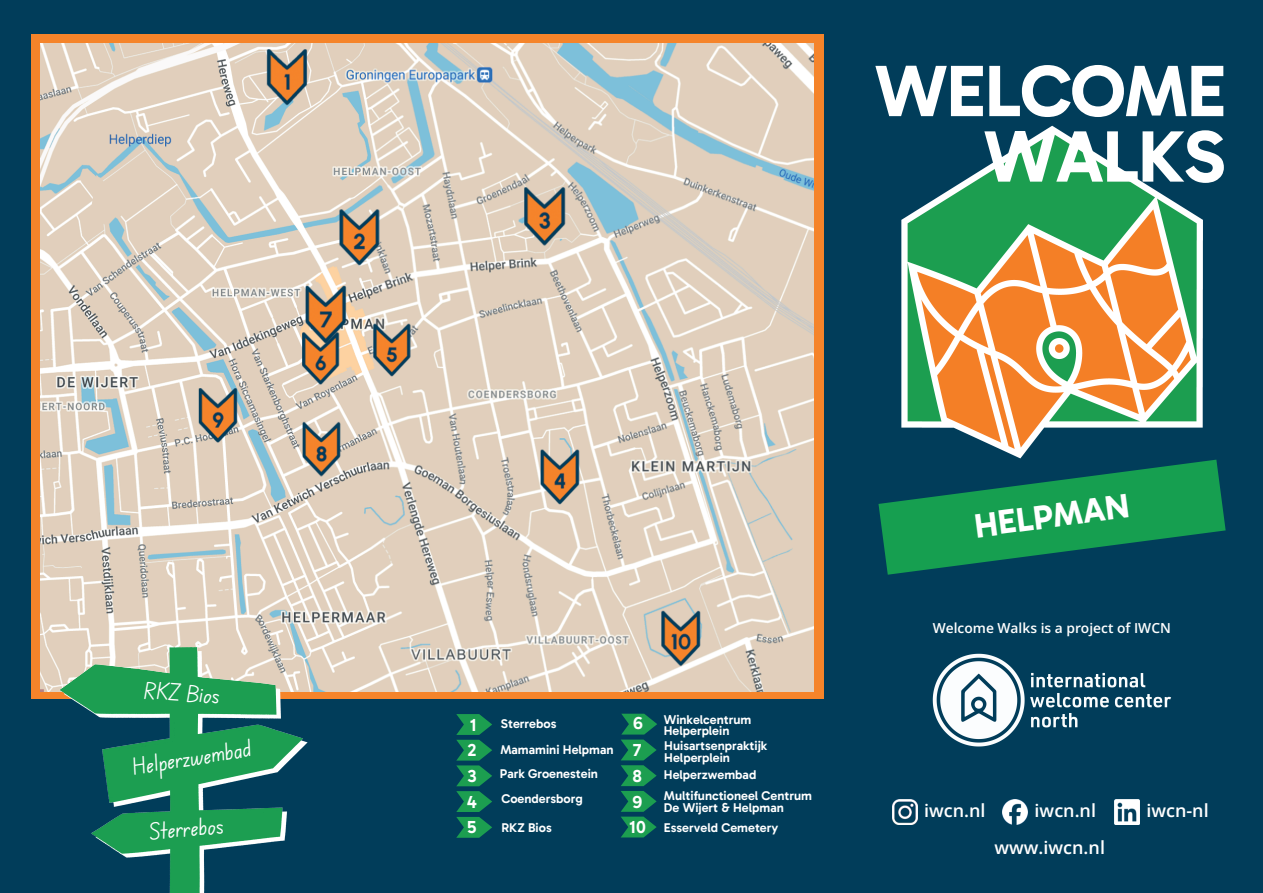
<style>
.page{position:relative;width:1263px;height:893px;background:#013d5a}
.page>*{position:absolute;margin:0;border:0;box-sizing:border-box;transform-origin:0 0}
.t1{font:73.8px/65.6px "Gabarito";letter-spacing:-.015em;color:#fff;text-align:right}
.t2{font:34.5px "Gabarito";color:#fff}
.t3{font:22.5px "Edu NSWACT Foundation";color:#fff}
.t4{font:18px "Open Sans";color:#fff}
.t5{font:17.7px "Gabarito";color:#fff}
.t6{font:13.8px "Open Sans";color:#fff}
.t7{font:12.9px/11.2px "Gabarito";color:#fff}
</style>
<div class="page">
<div style="left:32px;top:34px;width:792px;height:665px;background:#f5842a"></div>
<img style="left:40px;top:44px;width:773px;height:648px">
<img style="left:901px;top:125px;width:302px;height:334px">
<img style="left:31px;top:636px;width:333px;height:257px">
<img style="left:1002px;top:800px;width:25px;height:25px">
<img style="left:892px;top:800px;width:25px;height:24px">
<img style="left:1114px;top:800px;width:25px;height:24px">
<svg style="left:878px;top:460px;width:348px;height:115px"></svg>
<svg style="left:621px;top:714px;width:36px;height:123px"></svg>
<svg style="left:456px;top:714px;width:36px;height:124px"></svg>
<img style="left:932px;top:653px;width:239px;height:94px">
<h3 class="t3" style="left:145px;top:679px;width:78px;rotate:4deg">RKZ Bios</h3>
<h3 class="t3" style="left:131px;top:755px;width:122px;rotate:-9deg">Helperzwembad</h3>
<h3 class="t3" style="left:149px;top:820px;width:76px;rotate:-5deg">Sterrebos</h3>
<h1 class="t1" style="left:874px;top:59px;width:353px">WELCOME<br>WALKS</h1>
<h2 class="t2" style="left:972px;top:504px;width:157px;rotate:-7deg">HELPMAN</h2>
<p class="t6" style="left:933px;top:619px;width:240px">Welcome Walks is a project of IWCN</p>
<h3 class="t5" style="left:470px;top:714px;width:8px">1</h3>
<h3 class="t5" style="left:467px;top:739px;width:11px">2</h3>
<h3 class="t5" style="left:467px;top:765px;width:11px">3</h3>
<h3 class="t5" style="left:467px;top:791px;width:12px">4</h3>
<h3 class="t5" style="left:467px;top:816px;width:11px">5</h3>
<p class="t7" style="left:501px;top:718px;width:57px">Sterrebos</p>
<p class="t7" style="left:664px;top:714px;width:89px">Winkelcentrum<br>Helperplein</p>
<p class="t7" style="left:500px;top:738px;width:115px;line-height:24.3px">Mamamini Helpman<br>Park Groenestein<br>Coendersborg</p>
<p class="t7" style="left:501px;top:822px;width:52px">RKZ Bios</p>
<h3 class="t5" style="left:633px;top:712px;width:11px">6</h3>
<p class="t7" style="left:664px;top:740px;width:105px">Huisartsenpraktijk<br>Helperplein</p>
<h3 class="t5" style="left:633px;top:739px;width:10px">7</h3>
<h3 class="t5" style="left:632px;top:765px;width:11px">8</h3>
<p class="t7" style="left:664px;top:769px;width:94px">Helperzwembad</p>
<p class="t7" style="left:664px;top:790px;width:150px">Multifunctioneel Centrum<br>De Wijert &amp; Helpman</p>
<h3 class="t5" style="left:632px;top:791px;width:11px">9</h3>
<h3 class="t5" style="left:630px;top:816px;width:18px">10</h3>
<p class="t7" style="left:664px;top:822px;width:116px">Esserveld Cemetery</p>
<h3 class="t4" style="left:924px;top:798px;width:63px">iwcn.nl</h3>
<h3 class="t4" style="left:1035px;top:798px;width:63px">iwcn.nl</h3>
<h3 class="t4" style="left:1146px;top:798px;width:64px">iwcn-nl</h3>
<h3 class="t4" style="left:994px;top:836px;width:112px">www.iwcn.nl</h3>
</div>
